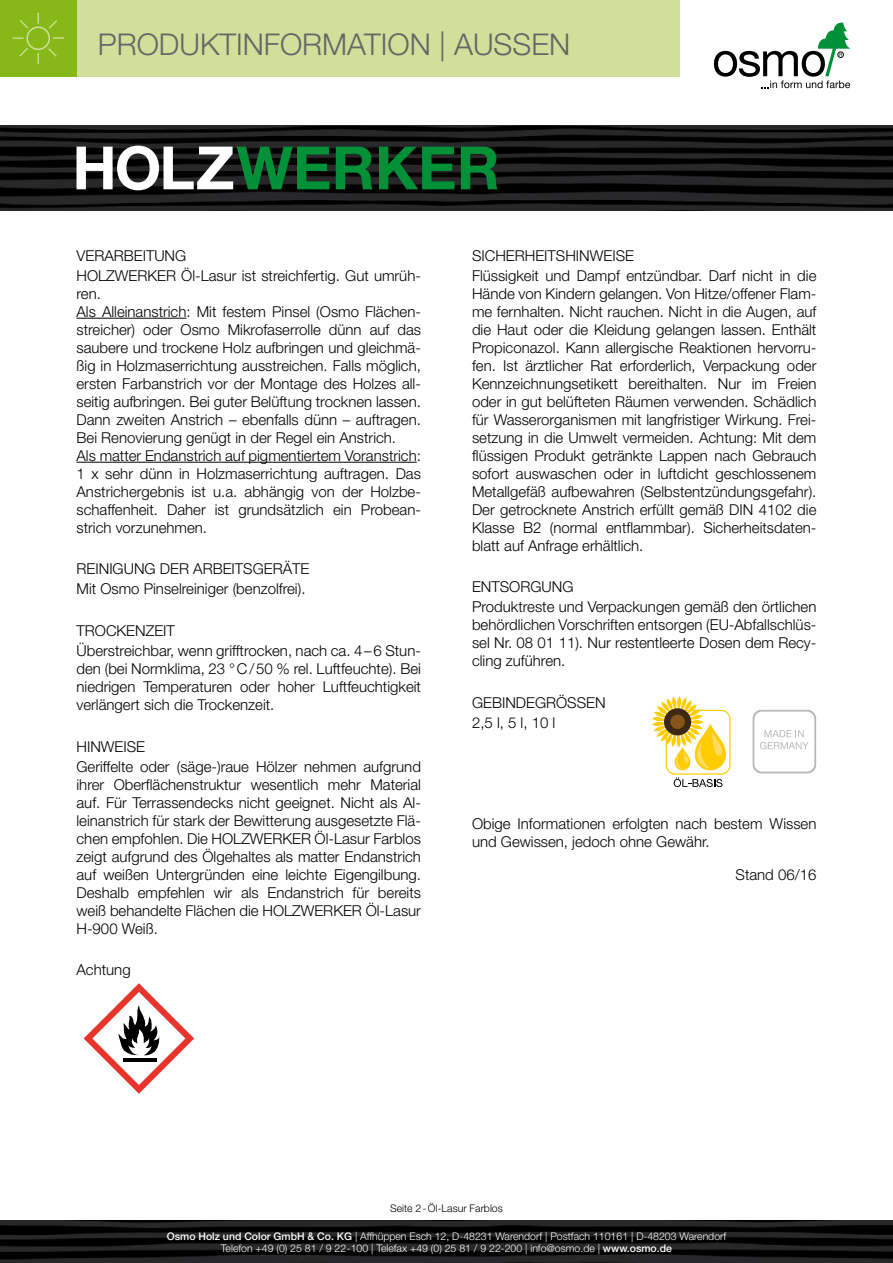
<style>
.page{position:relative;width:893px;height:1263px;background:#fff}
.page>*{position:absolute;margin:0;border:0;box-sizing:border-box;transform-origin:0 0}
.t1{font:300 30px "Helvetica Neue";color:#646567}
.t2{font:300 15px/18px "Helvetica Neue";color:#000}
.t3{font:300 10.5px/12.6px "Helvetica Neue";color:#fff;text-align:center}
.t4{font:300 10.5px "Helvetica Neue";color:#000}
.s1{font-weight:500}
</style>
<div class="page">
<img style="left:0;top:125px;width:893px;height:85px">
<img style="left:0;top:1220px;width:893px;height:43px">
<div style="left:77px;top:0;width:603px;height:77px;background:#d0df99"></div>
<svg style="left:714px;top:23px;width:136px;height:65px"></svg>
<svg style="left:461px;top:147px;width:37px;height:42px;background:#066029"></svg>
<svg style="left:77px;top:146px;width:252px;height:44px"></svg>
<svg style="left:336px;top:147px;width:37px;height:42px;background:#076029"></svg>
<svg style="left:379px;top:147px;width:75px;height:42px;background:#075927"></svg>
<div style="left:0;top:0;width:77px;height:77px;background:#86b918"></div>
<svg style="left:12px;top:12px;width:52px;height:52px"></svg>
<hr style="left:77px;top:318px;width:109px;height:1px;background:#000">
<hr style="left:77px;top:462px;width:340px;height:1px;background:#000">
<svg style="left:652px;top:696px;width:77px;height:91px"></svg>
<svg style="left:752px;top:709px;width:64px;height:65px"></svg>
<svg style="left:84px;top:983px;width:110px;height:111px"></svg>
<hr style="left:123px;top:1058px;width:34px;height:4px;background:#000">
<h1 class="t1" style="left:98px;top:26px;width:474px">PRODUKTINFORMATION | AUSSEN</h1>
<p class="t2" style="left:77px;top:245px;width:346px;line-height:20.1px">VERARBEITUNG<br>HOLZWERKER Öl-Lasur ist streichfertig. Gut umrüh-</p>
<p class="t2" style="left:77px;top:284px;width:346px">ren.<br>Als Alleinanstrich: Mit festem Pinsel (Osmo Flächen&shy;streicher) oder Osmo Mikrofaserrolle dünn auf das saubere und trockene Holz aufbringen und gleichmä&shy;ßig in Holzmaserrichtung ausstreichen. Falls möglich, ersten Farbanstrich vor der Montage des Holzes all&shy;seitig aufbringen. Bei guter Belüftung trocknen lassen.<br>Dann zweiten Anstrich – ebenfalls dünn – auftragen.<br>Bei Renovierung genügt in der Regel ein Anstrich.<br>Als matter Endanstrich auf pigmentiertem Voranstrich:<br>1 x sehr dünn in Holzmaserrichtung auftragen. Das Anstrichergebnis ist u.a. abhängig von der Holzbe&shy;schaffenheit. Daher ist grundsätzlich ein Probean&shy;strich vorzunehmen.</p>
<p class="t2" style="left:77px;top:559px;width:234px;line-height:20.1px">REINIGUNG DER ARBEITSGERÄTE<br>Mit Osmo Pinselreiniger (benzolfrei).</p>
<p class="t2" style="left:77px;top:620px;width:346px;line-height:20.1px">TROCKENZEIT<br>Überstreichbar, wenn grifftrocken, nach ca. 4–6 Stun-</p>
<p class="t2" style="left:77px;top:659px;width:346px;text-align:justify">den (bei Normklima, 23 °C/50 % rel. Luftfeuchte). Bei niedrigen Temperaturen oder hoher Luftfeuchtigkeit verlängert sich die Trockenzeit.</p>
<p class="t2" style="left:77px;top:736px;width:346px;line-height:20.1px">HINWEISE<br>Geriffelte oder (säge-)raue Hölzer nehmen aufgrund</p>
<p class="t2" style="left:77px;top:775px;width:346px;text-align:justify">ihrer Oberflächenstruktur wesentlich mehr Material auf. Für Terrassendecks nicht geeignet. Nicht als Al&shy;leinanstrich für stark der Bewitterung ausgesetzte Flä&shy;chen empfohlen. Die HOLZWERKER Öl-Lasur Farblos zeigt aufgrund des Ölgehaltes als matter Endanstrich auf weißen Untergründen eine leichte Eigengilbung.<br>Deshalb empfehlen wir als Endanstrich für bereits weiß behandelte Flächen die HOLZWERKER Öl-Lasur H-900 Weiß.</p>
<p class="t2" style="left:77px;top:961px;width:56px">Achtung</p>
<p class="t2" style="left:472px;top:245px;width:346px;line-height:20.1px">SICHERHEITSHINWEISE<br>Flüssigkeit und Dampf entzündbar. Darf nicht in die</p>
<p class="t2" style="left:472px;top:284px;width:346px;text-align:justify">Hände von Kindern gelangen. Von Hitze/offener Flam&shy;me fernhalten. Nicht rauchen. Nicht in die Augen, auf die Haut oder die Kleidung gelangen lassen. Enthält Propiconazol. Kann allergische Reaktionen hervorru&shy;fen. Ist ärztlicher Rat erforderlich, Verpackung oder Kennzeichnungsetikett bereithalten. Nur im Freien oder in gut belüfteten Räumen verwenden. Schädlich für Wasserorganismen mit langfristiger Wirkung. Frei&shy;setzung in die Umwelt vermeiden. Achtung: Mit dem flüssigen Produkt getränkte Lappen nach Gebrauch sofort auswaschen oder in luftdicht geschlossenem Metallgefäß aufbewahren (Selbstentzündungsgefahr).<br>Der getrocknete Anstrich erfüllt gemäß DIN 4102 die Klasse B2 (normal entflammbar). Sicherheitsdaten&shy;blatt auf Anfrage erhältlich.</p>
<p class="t2" style="left:472px;top:577px;width:346px;line-height:20.1px">ENTSORGUNG<br>Produktreste und Verpackungen gemäß den örtlichen</p>
<p class="t2" style="left:472px;top:616px;width:346px;text-align:justify">behördlichen Vorschriften entsorgen (EU-Abfallschlüs&shy;sel Nr. 08 01 11). Nur restentleerte Dosen dem Recy&shy;cling zuführen.</p>
<p class="t2" style="left:472px;top:692px;width:135px;line-height:20.1px">GEBINDEGRÖSSEN<br>2,5 l, 5 l, 10 l</p>
<p class="t2" style="left:472px;top:814px;width:346px">Obige Informationen erfolgten nach bestem Wissen und Gewissen, jedoch ohne Gewähr.</p>
<p class="t2" style="left:736px;top:865px;width:82px">Stand 06/16</p>
<p class="t4" style="left:390px;top:1202px;width:114px">Seite 2-Öl-Lasur Farblos</p>
<p class="t3" style="left:167px;top:1229px;width:561px"><span class="s1">Osmo Holz und Color GmbH &amp; Co. KG</span> | Affhüppen Esch 12, D-48231 Warendorf | Postfach 110161 | D-48203 Warendorf<br>Telefon +49 (0) 25 81 / 9 22-100 | Telefax +49 (0) 25 81 / 9 22-200 | info@osmo.de | <span class="s1">www.osmo.de</span></p>
</div>
